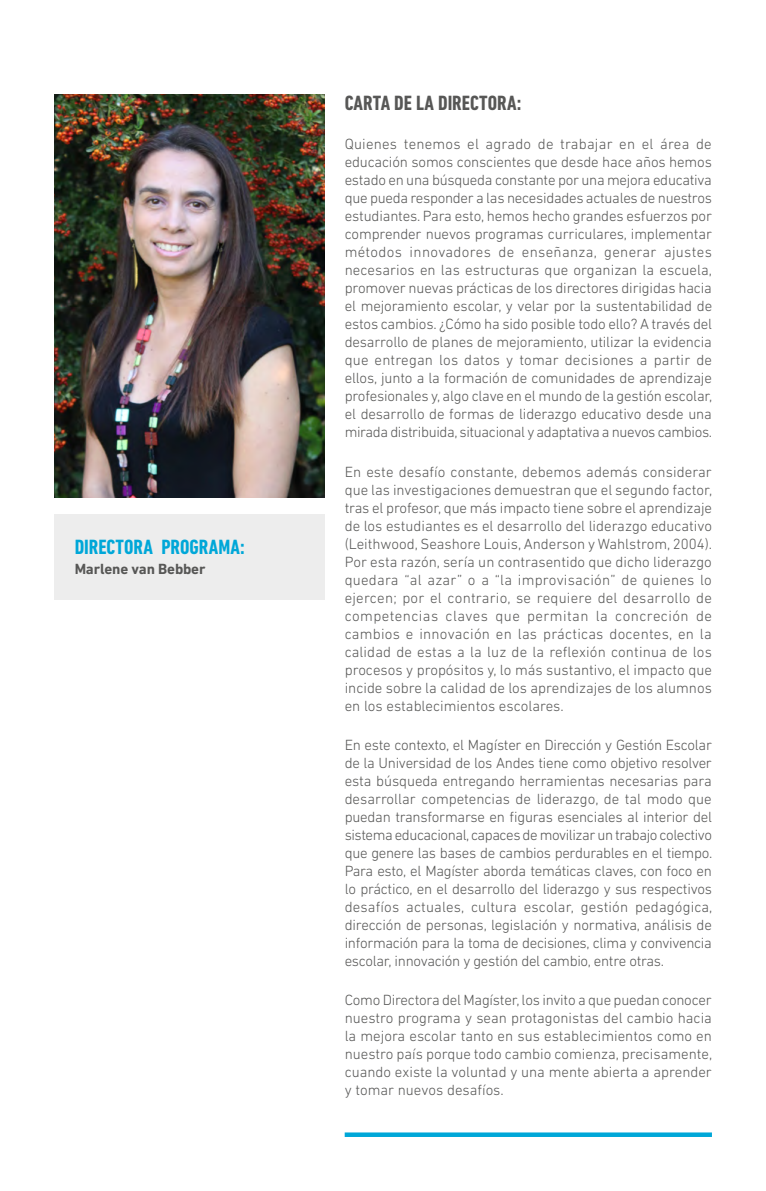
<style>
.page{position:relative;width:766px;height:1191px;background:#fff}
.page>*{position:absolute;margin:0;border:0;box-sizing:border-box;transform-origin:0 0}
.t1{font:700 condensed 21px "DIN Next LT Pro";letter-spacing:.005em;color:#575756}
.t2{font:700 condensed 21px "DIN Next LT Pro";color:#00a7d8}
.t3{font:300 15px/18px "DIN Next LT Pro";letter-spacing:-.02em;color:#575756;text-align:justify}
.t4{font:700 15px "DIN Next LT Pro";letter-spacing:-.01em;color:#575756}
</style>
<div class="page">
<div style="left:344px;top:1132px;width:367px;height:5px;background:#00a7d8"></div>
<div style="left:54px;top:514px;width:270px;height:86px;background:#ededed"></div>
<img style="left:54px;top:94px;width:270px;height:403px">
<h1 class="t2" style="left:75px;top:535px;width:172px">DIRECTORA PROGRAMA:</h1>
<p class="t4" style="left:75px;top:559px;width:132px">Marlene van Bebber</p>
<h1 class="t1" style="left:344px;top:91px;width:178px">CARTA DE LA DIRECTORA:</h1>
<p class="t3" style="left:344px;top:135px;width:369px">Quienes tenemos el agrado de trabajar en el área de educación somos conscientes que desde hace años hemos estado en una búsqueda constante por una mejora educativa que pueda responder a las necesidades actuales de nuestros estudiantes. Para esto, hemos hecho grandes esfuerzos por comprender nuevos programas curriculares, implementar métodos innovadores de enseñanza, generar ajustes necesarios en las estructuras que organizan la escuela, promover nuevas prácticas de los directores dirigidas hacia el mejoramiento escolar, y velar por la sustentabilidad de estos cambios. ¿Cómo ha sido posible todo ello? A través del desarrollo de planes de mejoramiento, utilizar la evidencia que entregan los datos y tomar decisiones a partir de ellos, junto a la formación de comunidades de aprendizaje profesionales y, algo clave en el mundo de la gestión escolar, el desarrollo de formas de liderazgo educativo desde una mirada distribuida, situacional y adaptativa a nuevos cambios.</p>
<p class="t3" style="left:344px;top:462px;width:369px">En este desafío constante, debemos además considerar que las investigaciones demuestran que el segundo factor, tras el profesor, que más impacto tiene sobre el aprendizaje de los estudiantes es el desarrollo del liderazgo educativo (Leithwood, Seashore Louis, Anderson y Wahlstrom, 2004).<br>Por esta razón, sería un contrasentido que dicho liderazgo quedara “al azar” o a “la improvisación” de quienes lo ejercen; por el contrario, se requiere del desarrollo de competencias claves que permitan la concreción de cambios e innovación en las prácticas docentes, en la calidad de estas a la luz de la reflexión continua de los procesos y propósitos y, lo más sustantivo, el impacto que incide sobre la calidad de los aprendizajes de los alumnos en los establecimientos escolares.</p>
<p class="t3" style="left:344px;top:735px;width:369px">En este contexto, el Magíster en Dirección y Gestión Escolar de la Universidad de los Andes tiene como objetivo resolver esta búsqueda entregando herramientas necesarias para desarrollar competencias de liderazgo, de tal modo que puedan transformarse en figuras esenciales al interior del sistema educacional, capaces de movilizar un trabajo colectivo que genere las bases de cambios perdurables en el tiempo.<br>Para esto, el Magíster aborda temáticas claves, con foco en lo práctico, en el desarrollo del liderazgo y sus respectivos desafíos actuales, cultura escolar, gestión pedagógica, dirección de personas, legislación y normativa, análisis de información para la toma de decisiones, clima y convivencia escolar, innovación y gestión del cambio, entre otras.</p>
<p class="t3" style="left:344px;top:991px;width:369px">Como Directora del Magíster, los invito a que puedan conocer nuestro programa y sean protagonistas del cambio hacia la mejora escolar tanto en sus establecimientos como en nuestro país porque todo cambio comienza, precisamente, cuando existe la voluntad y una mente abierta a aprender y tomar nuevos desafíos.</p>
</div>
